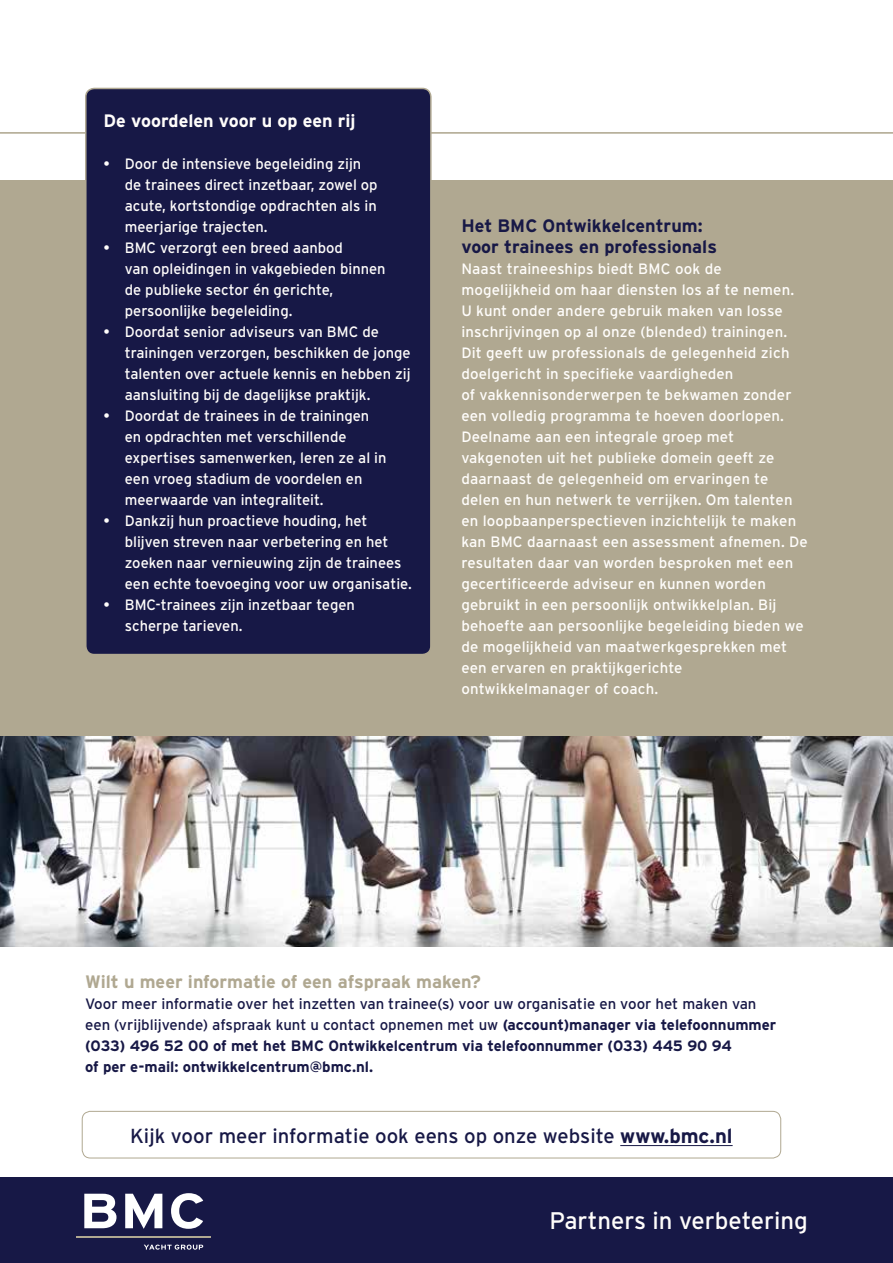
<style>
.page{position:relative;width:893px;height:1263px;background:#fff}
.page>*{position:absolute;margin:0;border:0;box-sizing:border-box;transform-origin:0 0}
.t1{font:24px "Interstate";color:#fffdfb}
.t2{font:20.25px "Interstate";color:#171846}
.t3{font:700 18px/21px "Interstate";color:#171846}
.t4{font:700 18px "Interstate";color:#b0a891}
.t5{font:700 18px "Interstate";color:#fffdfb}
.t6{font:15px/21px "Interstate";color:#fffdfb}
.t7{font:700 15px/21px "Interstate";color:#171846}
.s1{font-weight:400}
.s2{font-weight:700}
</style>
<div class="page">
<div style="left:0;top:1178px;width:893px;height:85px;background:#171846"></div>
<hr style="left:77px;top:1236px;width:134px;height:1px;background:#b0a891">
<svg style="left:84px;top:1194px;width:33px;height:34px"></svg>
<svg style="left:125px;top:1194px;width:37px;height:35px"></svg>
<svg style="left:171px;top:1193px;width:32px;height:36px"></svg>
<svg style="left:144px;top:1244px;width:59px;height:5px"></svg>
<div style="left:0;top:180px;width:893px;height:661px;background:#b0a891"></div>
<hr style="left:0;top:132px;width:893px;height:2px;background:#b0a891">
<hr style="left:620px;top:1145px;width:113px;height:1px;background:#171846">
<div style="left:82px;top:1111px;width:699px;height:47px;border:1px solid #b0a891;border-radius:8px"></div>
<div style="left:86px;top:88px;width:345px;height:566px;background:#171846;border-radius:9px"></div>
<div style="left:85px;top:88px;width:347px;height:567px;border:2px solid #b0a891;border-radius:9px"></div>
<img style="left:0;top:736px;width:893px;height:210px">
<p class="t5" style="left:104px;top:111px;width:254px">De voordelen voor u op een rij</p>
<p class="t6" style="left:125px;top:153px;width:254px;text-indent:-21px">• Door de intensieve begeleiding zijn de trainees direct inzetbaar, zowel op acute, kortstondige opdrachten als in meerjarige trajecten.</p>
<p class="t6" style="left:125px;top:237px;width:262px;text-indent:-21px">• BMC verzorgt een breed aanbod<br>van opleidingen in vakgebieden binnen de publieke sector én gerichte, persoonlijke begeleiding.</p>
<p class="t6" style="left:125px;top:321px;width:287px;text-indent:-21px">• Doordat senior adviseurs van BMC de trainingen verzorgen, beschikken de jonge talenten over actuele kennis en hebben zij aansluiting bij de dagelijkse praktijk.</p>
<p class="t6" style="left:125px;top:405px;width:263px;text-indent:-21px">• Doordat de trainees in de trainingen en opdrachten met verschillende expertises samenwerken, leren ze al in een vroeg stadium de voordelen en meerwaarde van integraliteit.</p>
<p class="t6" style="left:125px;top:510px;width:288px;text-indent:-21px">• Dankzij hun proactieve houding, het blijven streven naar verbetering en het zoeken naar vernieuwing zijn de trainees een echte toevoeging voor uw organisatie.</p>
<p class="t6" style="left:125px;top:594px;width:232px;text-indent:-21px">• BMC-trainees zijn inzetbaar tegen scherpe tarieven.</p>
<p class="t3" style="left:461px;top:215px;width:257px">Het BMC Ontwikkelcentrum: voor trainees en professionals</p>
<p class="t6" style="left:461px;top:258px;width:348px">Naast traineeships biedt BMC ook de mogelijkheid om haar diensten los af te nemen.<br>U kunt onder andere gebruik maken van losse inschrijvingen op al onze (blended) trainingen.<br>Dit geeft uw professionals de gelegenheid zich doelgericht in specifieke vaardigheden<br>of vakkennisonderwerpen te bekwamen zonder een volledig programma te hoeven doorlopen.<br>Deelname aan een integrale groep met vakgenoten uit het publieke domein geeft ze daarnaast de gelegenheid om ervaringen te delen en hun netwerk te verrijken. Om talenten en loopbaanperspectieven inzichtelijk te maken kan BMC daarnaast een assessment afnemen. De resultaten daar van worden besproken met een gecertificeerde adviseur en kunnen worden gebruikt in een persoonlijk ontwikkelplan. Bij behoefte aan persoonlijke begeleiding bieden we de mogelijkheid van maatwerkgesprekken met een ervaren en praktijkgerichte ontwikkelmanager of coach.</p>
<p class="t4" style="left:85px;top:972px;width:397px">Wilt u meer informatie of een afspraak maken?</p>
<p class="t7" style="left:85px;top:993px;width:693px"><span class="s1">Voor meer informatie over het inzetten van trainee(s) voor uw organisatie en voor het maken van een (vrijblijvende) afspraak kunt u contact opnemen met uw</span> (account)manager via telefoonnummer (033) 496 52 00 of met het BMC Ontwikkelcentrum via telefoonnummer (033) 445 90 94<br>of per e-mail: ontwikkelcentrum@bmc.nl.</p>
<h2 class="t2" style="left:130px;top:1124px;width:604px">Kijk voor meer informatie ook eens op onze website <span class="s2">www.bmc.nl</span></h2>
<h1 class="t1" style="left:549px;top:1207px;width:260px">Partners in verbetering</h1>
</div>
